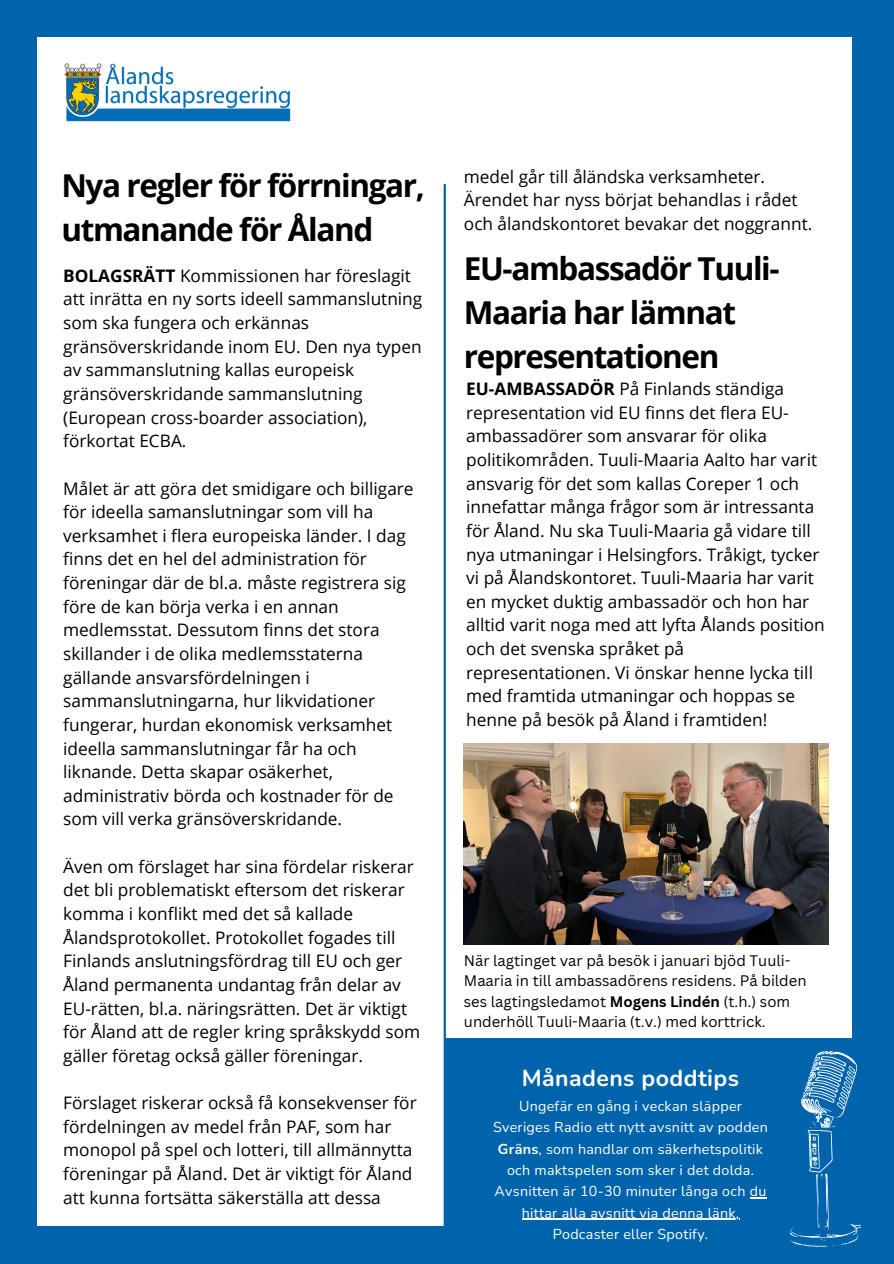
<style>
.page{position:relative;width:894px;height:1264px;background:#fff}
.page>*{position:absolute;margin:0;border:0;box-sizing:border-box;transform-origin:0 0}
.t1{font:700 31.5px/43.8px "Open Sans";letter-spacing:-.045em;color:#000}
.t2{font:700 22.95px "Nunito";letter-spacing:.02em;color:#fff}
.t3{font:17.25px/23.7px "Open Sans";color:#000}
.t4{font:14.85px/20.2px "Canva Sans";color:#000}
.t5{font:14.25px/21.3px "Nunito";letter-spacing:.02em;color:#fff;text-align:center}
.s1{font-weight:700}
</style>
<div class="page">
<div style="left:0;top:0;width:893px;height:1263px;background:#0064ad"></div>
<div style="left:37px;top:38px;width:814px;height:1187px;background:#fff"></div>
<img style="left:64px;top:63px;width:227px;height:59px">
<hr style="left:443px;top:184px;width:3px;height:1041px;background:#0064ad">
<img style="left:464px;top:744px;width:364px;height:200px">
<div style="left:444px;top:1037px;width:445px;height:223px;background:#0064ad"></div>
<svg style="left:790px;top:1050px;width:70px;height:196px"></svg>
<svg style="left:750px;top:1197px;width:16px;height:1px"></svg>
<hr style="left:521px;top:1218px;width:218px;height:1px;background:#fff">
<h2 class="t1" style="left:61px;top:163px;width:365px">Nya regler för förrningar, utmanande för Åland</h2>
<h2 class="t3" style="left:464px;top:164px;width:350px">medel går till åländska verksamheter.<br>Ärendet har nyss börjat behandlas i rådet och ålandskontoret bevakar det noggrannt.</h2>
<h1 class="t3" style="left:63px;top:263px;width:360px"><span class="s1">BOLAGSRÄTT</span> Kommissionen har föreslagit att inrätta en ny sorts ideell sammanslutning som ska fungera och erkännas gränsöverskridande inom EU. Den nya typen av sammanslutning kallas europeisk gränsöverskridande sammanslutning (European cross-boarder association), förkortat ECBA.</h1>
<h2 class="t3" style="left:63px;top:476px;width:352px">Målet är att göra det smidigare och billigare för ideella samanslutningar som vill ha verksamhet i flera europeiska länder. I dag finns det en hel del administration för föreningar där de bl.a. måste registrera sig före de kan börja verka i en annan medlemsstat. Dessutom finns det stora skillander i de olika medlemsstaterna gällande ansvarsfördelningen i sammanslutningarna, hur likvidationer fungerar, hurdan ekonomisk verksamhet ideella sammanslutningar får ha och liknande. Detta skapar osäkerhet, administrativ börda och kostnader för de som vill verka gränsöverskridande.</h2>
<h2 class="t3" style="left:63px;top:854px;width:358px">Även om förslaget har sina fördelar riskerar det bli problematiskt eftersom det riskerar komma i konflikt med det så kallade Ålandsprotokollet. Protokollet fogades till Finlands anslutningsfördrag till EU och ger Åland permanenta undantag från delar av EU-rätten, bl.a. näringsrätten. Det är viktigt för Åland att de regler kring språkskydd som gäller företag också gäller föreningar.</h2>
<h2 class="t3" style="left:63px;top:1090px;width:355px">Förslaget riskerar också få konsekvenser för fördelningen av medel från PAF, som har monopol på spel och lotteri, till allmännytta föreningar på Åland. Det är viktigt för Åland att kunna fortsätta säkerställa att dessa</h2>
<h2 class="t1" style="left:464px;top:246px;width:317px">EU-ambassadör Tuuli-<br>Maaria har lämnat representationen</h2>
<h1 class="t3" style="left:466px;top:376px;width:360px"><span class="s1">EU-AMBASSADÖR</span> På Finlands ständiga representation vid EU finns det flera EU&shy;ambassadörer som ansvarar för olika politikområden. Tuuli-Maaria Aalto har varit ansvarig för det som kallas Coreper 1 och innefattar många frågor som är intressanta för Åland. Nu ska Tuuli-Maaria gå vidare till nya utmaningar i Helsingfors. Tråkigt, tycker vi på Ålandskontoret. Tuuli-Maaria har varit en mycket duktig ambassadör och hon har alltid varit noga med att lyfta Ålands position och det svenska språket på representationen. Vi önskar henne lycka till med framtida utmaningar och hoppas se henne på besök på Åland i framtiden!</h1>
<p class="t4" style="left:464px;top:950px;width:344px">När lagtinget var på besök i januari bjöd Tuuli-Maaria in till ambassadörens residens. På bilden ses lagtingsledamot <span class="s1">Mogens Lindén</span> (t.h.) som underhöll Tuuli-Maaria (t.v.) med korttrick.</p>
<p class="t2" style="left:521px;top:1063px;width:219px">Månadens poddtips</p>
<p class="t5" style="left:493px;top:1095px;width:276px">Ungefär en gång i veckan släpper Sveriges Radio ett nytt avsnitt av podden <span class="s1">Gräns</span>, som handlar om säkerhetspolitik och maktspelen som sker i det dolda.<br>Avsnitten är 10-30 minuter långa och du</p>
<p class="t5" style="left:521px;top:1202px;width:219px">hittar alla avsnitt via denna länk,<br>Podcaster eller Spotify.</p>
</div>
